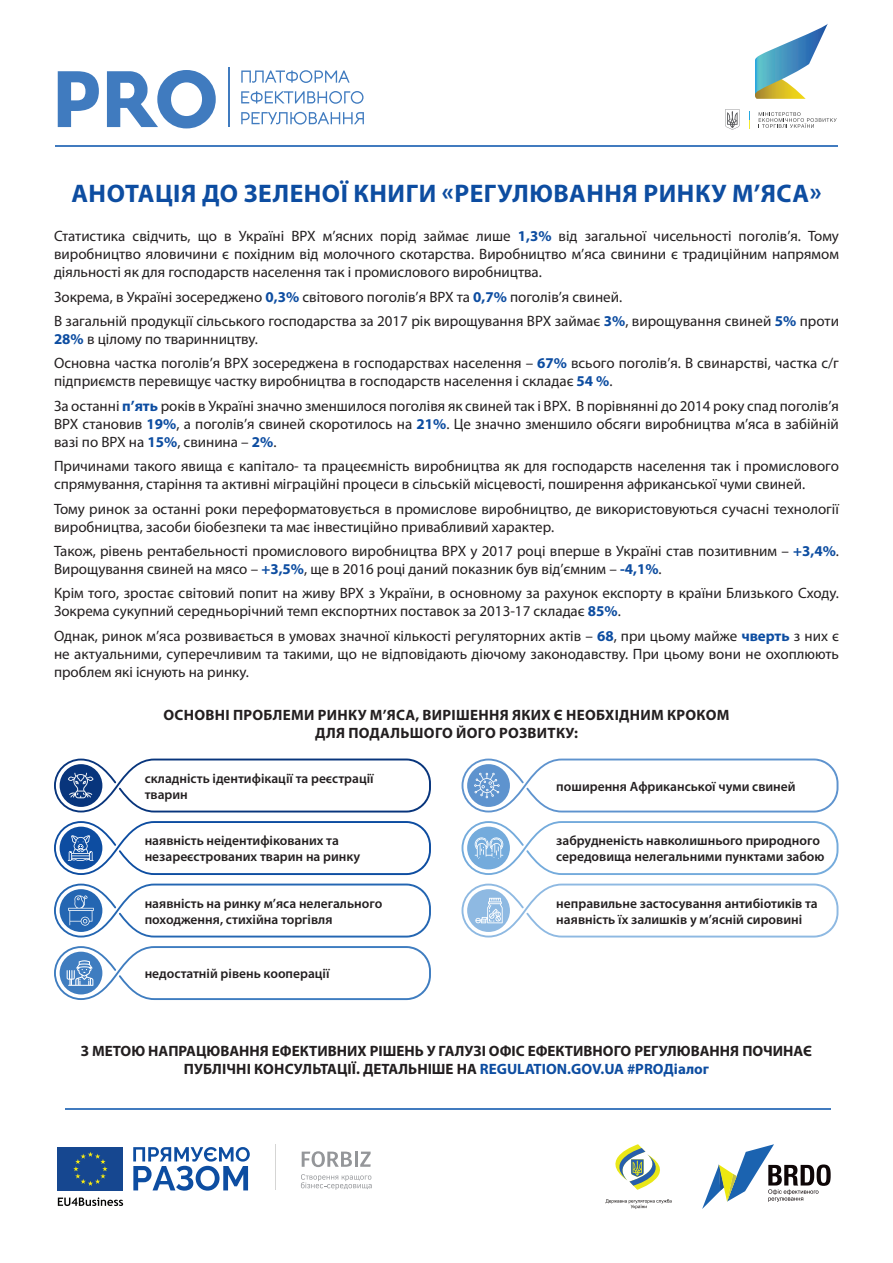
<style>
.page{position:relative;width:893px;height:1263px;background:#fff}
.page>*{position:absolute;margin:0;border:0;box-sizing:border-box;transform-origin:0 0}
.Стиль_абзаца_6{font:700 25.5px "Myriad Pro";letter-spacing:.02em;color:#0d4da1}
.Стиль_абзаца_1{font:15px/18px "Myriad Pro";color:#231f20}
.Стиль_абзаца_1-2{font:700 15px/18px "Myriad Pro";color:#231f20;text-align:center}
.Стиль_абзаца_1-3{font:700 15px/18px "Myriad Pro";letter-spacing:.02em;color:#231f20;text-align:center}
.t1{font:600 13.5px/16.2px "Myriad Pro";color:#231f20}
.s1{font-weight:700;color:#0d4da1}
.s2{color:#0d4da1}
</style>
<div class="page">
<svg style="left:755px;top:24px;width:73px;height:75px"></svg>
<svg style="left:759px;top:112px;width:78px;height:16px"></svg>
<svg style="left:725px;top:109px;width:15px;height:21px"></svg>
<svg style="left:749px;top:112px;width:1px;height:17px"></svg>
<hr style="left:55px;top:146px;width:782px;height:1px;background:#417bbf">
<svg style="left:58px;top:71px;width:41px;height:56px"></svg>
<svg style="left:107px;top:70px;width:109px;height:58px"></svg>
<svg style="left:241px;top:70px;width:109px;height:13px"></svg>
<svg style="left:241px;top:91px;width:122px;height:13px"></svg>
<svg style="left:241px;top:112px;width:123px;height:13px"></svg>
<hr style="left:228px;top:67px;width:1px;height:60px;background:#407bbf">
<hr style="left:65px;top:1109px;width:766px;height:1px;background:#417bbf">
<svg style="left:606px;top:1199px;width:66px;height:10px"></svg>
<svg style="left:615px;top:1144px;width:45px;height:46px"></svg>
<svg style="left:702px;top:1144px;width:129px;height:65px"></svg>
<div style="left:58px;top:1147px;width:65px;height:43px;background:#164790"></div>
<svg style="left:73px;top:1152px;width:35px;height:34px"></svg>
<svg style="left:58px;top:1197px;width:65px;height:9px"></svg>
<hr style="left:275px;top:1144px;width:1px;height:45px;background:#d5d5d4">
<svg style="left:302px;top:1151px;width:50px;height:16px"></svg>
<hr style="left:355px;top:1151px;width:3px;height:16px;background:#949699">
<svg style="left:360px;top:1151px;width:11px;height:16px"></svg>
<svg style="left:301px;top:1174px;width:71px;height:16px"></svg>
<svg style="left:133px;top:1147px;width:117px;height:43px"></svg>
<svg style="left:54px;top:758px;width:377px;height:54px"></svg>
<svg style="left:54px;top:821px;width:377px;height:54px"></svg>
<svg style="left:54px;top:883px;width:377px;height:54px"></svg>
<svg style="left:54px;top:946px;width:377px;height:54px"></svg>
<svg style="left:461px;top:758px;width:377px;height:54px"></svg>
<svg style="left:461px;top:821px;width:377px;height:54px"></svg>
<svg style="left:461px;top:883px;width:377px;height:54px"></svg>
<p class="Стиль_абзаца_6" style="left:71px;top:177px;width:752px">АНОТАЦІЯ ДО ЗЕЛЕНОЇ КНИГИ «РЕГУЛЮВАННЯ РИНКУ М’ЯСА»</p>
<p class="Стиль_абзаца_1" style="left:54px;top:227px;width:786px;text-align:justify">Статистика свідчить, що в Україні ВРХ м’ясних порід займає лише <span class="s1">1,3%</span> від загальної чисельності поголів’я. Тому виробництво яловичини є похідним від молочного скотарства. Виробництво м’яса свинини є традиційним напрямом діяльності як для господарств населення так і промислового виробництва.</p>
<p class="Стиль_абзаца_1" style="left:54px;top:287px;width:570px">Зокрема, в Україні зосереджено <span class="s1">0,3%</span> світового поголів’я ВРХ та <span class="s1">0,7%</span> поголів’я свиней.</p>
<p class="Стиль_абзаца_1" style="left:54px;top:312px;width:786px">В загальній продукції сільського господарства за 2017 рік вирощування ВРХ займає <span class="s1">3%</span>, вирощування свиней <span class="s1">5%</span> проти<br><span class="s1">28%</span> в цілому по тваринництву.</p>
<p class="Стиль_абзаца_1" style="left:54px;top:354px;width:786px">Основна частка поголів’я ВРХ зосереджена в господарствах населення – <span class="s1">67%</span> всього поголів’я. В свинарстві, частка с/г підприємств перевищує частку виробництва в господарств населення і складає <span class="s1">54 %</span>.</p>
<p class="Стиль_абзаца_1" style="left:54px;top:396px;width:786px;text-align:justify">За останні <span class="s1">п’ять</span> років в Україні значно зменшилося поголівя як свиней так і ВРХ. В порівнянні до 2014 року спад поголів’я ВРХ становив <span class="s1">19%</span>, а поголів’я свиней скоротилось на <span class="s1">21%</span>. Це значно зменшило обсяги виробництва м’яса в забійній вазі по ВРХ на <span class="s1">15%</span>, свинина – <span class="s1">2%</span>.</p>
<p class="Стиль_абзаца_1" style="left:54px;top:457px;width:786px">Причинами такого явища є капітало- та працеємність виробництва як для господарств населення так і промислового спрямування, старіння та активні міграційні процеси в сільській місцевості, поширення африканської чуми свиней.</p>
<p class="Стиль_абзаца_1" style="left:54px;top:499px;width:786px">Тому ринок за останні роки переформатовується в промислове виробництво, де використовуються сучасні технології виробництва, засоби біобезпеки та має інвестиційно привабливий характер.</p>
<p class="Стиль_абзаца_1" style="left:54px;top:542px;width:786px">Також, рівень рентабельності промислового виробництва ВРХ у 2017 році вперше в Україні став позитивним – <span class="s1">+3,4%</span>.<br>Вирощування свиней на мясо – <span class="s1">+3,5%</span>, ще в 2016 році даний показник був від’ємним – <span class="s1">-4,1%</span>.</p>
<p class="Стиль_абзаца_1" style="left:54px;top:584px;width:786px">Крім того, зростає світовий попит на живу ВРХ з України, в основному за рахунок експорту в країни Близького Сходу.<br>Зокрема сукупний середньорічний темп експортних поставок за 2013-17 складає <span class="s1">85%</span>.</p>
<p class="Стиль_абзаца_1" style="left:54px;top:626px;width:786px;text-align:justify">Однак, ринок м’яса розвивається в умовах значної кількості регуляторних актів – <span class="s1">68</span>, при цьому майже <span class="s1">чверть</span> з них є не актуальними, суперечливим та такими, що не відповідають діючому законодавству. При цьому вони не охоплюють проблем які існують на ринку.</p>
<p class="Стиль_абзаца_1-3" style="left:164px;top:706px;width:567px">ОСНОВНІ ПРОБЛЕМИ РИНКУ М’ЯСА, ВИРІШЕННЯ ЯКИХ Є НЕОБХІДНИМ КРОКОМ<br>ДЛЯ ПОДАЛЬШОГО ЙОГО РОЗВИТКУ:</p>
<p class="t1" style="left:145px;top:769px;width:230px">складність ідентифікації та реєстрації тварин</p>
<p class="t1" style="left:145px;top:832px;width:217px">наявність неідентифікованих та незареєстрованих тварин на ринку</p>
<p class="t1" style="left:145px;top:894px;width:239px">наявність на ринку м’яса нелегального походження, стихійна торгівля</p>
<p class="t1" style="left:556px;top:778px;width:241px">поширення Африканської чуми свиней</p>
<p class="t1" style="left:556px;top:832px;width:270px">забрудненість навколишнього природного середовища нелегальними пунктами забою</p>
<p class="t1" style="left:556px;top:894px;width:263px">неправильне застосування антибіотиків та наявність їх залишків у м’ясній сировині</p>
<p class="t1" style="left:145px;top:965px;width:186px">недостатній рівень кооперації</p>
<p class="Стиль_абзаца_1-2" style="left:81px;top:1042px;width:732px">З МЕТОЮ НАПРАЦЮВАННЯ ЕФЕКТИВНИХ РІШЕНЬ У ГАЛУЗІ ОФІС ЕФЕКТИВНОГО РЕГУЛЮВАННЯ ПОЧИНАЄ<br>ПУБЛІЧНІ КОНСУЛЬТАЦІЇ. ДЕТАЛЬНІШЕ НА <span class="s2">REGULATION.GOV.UA #PROДіалог</span></p>
</div>
